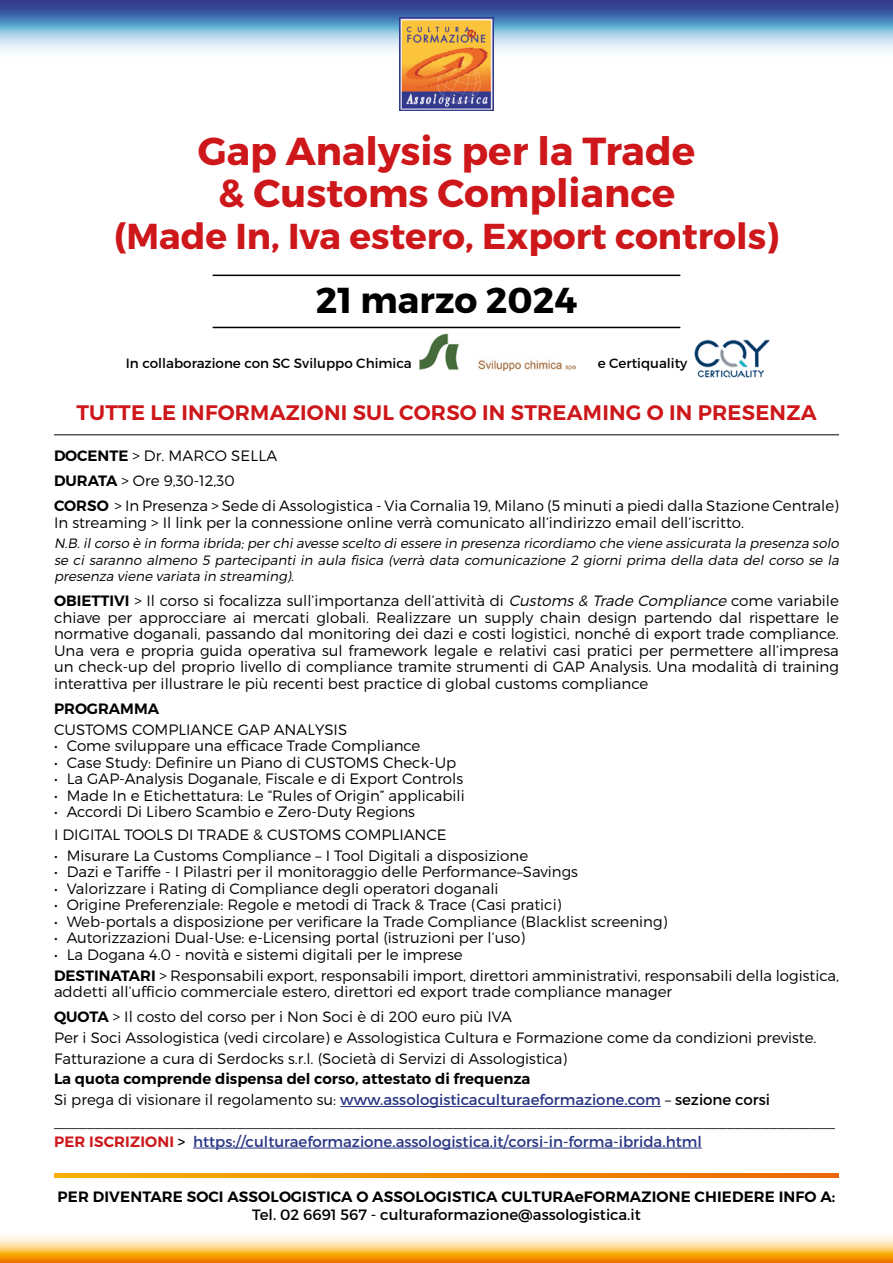
<style>
.page{position:relative;width:893px;height:1263px;background:#fff}
.page>*{position:absolute;margin:0;border:0;box-sizing:border-box;transform-origin:0 0}
.t1{font:700 39px/42px "Montserrat";color:#cd171a;text-align:center}
.t2{font:700 36px "Montserrat";color:#cd171a}
.t3{font:700 36px "Montserrat";color:#000}
.t4{font:600 21px "Montserrat";letter-spacing:.01em;color:#cd171a}
.t5{font:300 15px/16.5px "Montserrat";color:#000}
.t6{font:15px "Montserrat";color:#283583}
.t7{font:600 15px "Montserrat";letter-spacing:.005em;color:#000}
.t8{font:15px "Montserrat";color:#000}
.t9{font:italic 300 13.5px/16.5px "Montserrat";color:#000;text-align:justify}
.t10{font:13.5px "Montserrat";color:#000}
.s1{font-weight:600}
.s2{font-style:italic}
.s3{font-weight:300;color:#000}
.s4{color:#000}
.s5{font-weight:600;color:#cd171a}
</style>
<div class="page">
<svg style="left:0;top:0;width:893px;height:69px"></svg>
<svg style="left:0;top:1236px;width:893px;height:27px;background:#fac268"></svg>
<svg style="left:54px;top:1174px;width:785px;height:4px;background:#f28c00"></svg>
<img style="left:400px;top:17px;width:93px;height:94px">
<hr style="left:54px;top:434px;width:785px;height:1px;background:#000">
<hr style="left:213px;top:275px;width:467px;height:1px;background:#000">
<hr style="left:213px;top:327px;width:467px;height:1px;background:#000">
<hr style="left:340px;top:1106px;width:321px;height:1px;background:#283583">
<hr style="left:193px;top:1148px;width:509px;height:1px;background:#283583">
<img style="left:419px;top:333px;width:156px;height:37px">
<img style="left:694px;top:339px;width:76px;height:39px">
<p class="t1" style="left:198px;top:131px;width:499px">Gap Analysis per la Trade &amp; Customs Compliance</p>
<p class="t2" style="left:114px;top:214px;width:667px">(Made In, Iva estero, Export controls)</p>
<p class="t3" style="left:316px;top:278px;width:263px">21 marzo 2024</p>
<p class="t10" style="left:126px;top:355px;width:287px">In collaborazione con SC Sviluppo Chimica</p>
<p class="t10" style="left:598px;top:355px;width:91px">e Certiquality</p>
<p class="t4" style="left:76px;top:400px;width:742px">TUTTE LE INFORMAZIONI SUL CORSO IN STREAMING O IN PRESENZA</p>
<p class="t5" style="left:54px;top:447px;width:225px"><span class="s1">DOCENTE</span> &gt; Dr. MARCO SELLA</p>
<p class="t5" style="left:54px;top:472px;width:182px"><span class="s1">DURATA</span> &gt; Ore 9,30-12,30</p>
<p class="t5" style="left:54px;top:497px;width:786px"><span class="s1">CORSO</span> &gt; In Presenza &gt; Sede di Assologistica - Via Cornalia 19, Milano (5 minuti a piedi dalla Stazione Centrale)<br>In streaming &gt; Il link per la connessione online verrà comunicato all’indirizzo email dell’iscritto.</p>
<p class="t9" style="left:54px;top:535px;width:789px">N.B.ilcorso è in forma ibrida;perchiavesse scelto diessere in presenza ricordiamo che viene assicurata la presenza solo se ci saranno almeno 5 partecipanti in aula fisica (verrà data comunicazione 2 giorni prima della data del corso se la presenza viene variata in streaming).</p>
<p class="t5" style="left:54px;top:592px;width:786px;text-align:justify"><span class="s1">OBIETTIVI</span> &gt; Il corso si focalizza sull’importanza dell’attività di <span class="s2">Customs &amp; Trade Compliance</span> come variabile chiave per approcciare ai mercati globali. Realizzare un supply chain design partendo dal rispettare le normative doganali, passando dal monitoring dei dazi e costi logistici, nonché di export trade compliance.<br>Una vera e propria guida operativa sul framework legale e relativi casi pratici per permettere all’impresa un check-up del proprio livello di compliance tramite strumenti di GAP Analysis. Una modalità di training interattiva per illustrare le più recenti best practice di global customs compliance</p>
<p class="t7" style="left:54px;top:699px;width:107px">PROGRAMMA</p>
<p class="t5" style="left:54px;top:721px;width:295px">CUSTOMS COMPLIANCE GAP ANALYSIS</p>
<p class="t5" style="left:54px;top:737px;width:368px">• Come sviluppare una efficace Trade Compliance</p>
<p class="t5" style="left:54px;top:754px;width:404px">• Case Study: Definire un Piano di CUSTOMS Check-Up</p>
<p class="t5" style="left:54px;top:770px;width:411px">• La GAP-Analysis Doganale, Fiscale e di Export Controls</p>
<p class="t5" style="left:54px;top:787px;width:412px">• Made In e Etichettatura: Le “Rules of Origin” applicabili</p>
<p class="t5" style="left:54px;top:803px;width:363px">• Accordi Di Libero Scambio e Zero-Duty Regions</p>
<p class="t5" style="left:54px;top:826px;width:394px">I DIGITAL TOOLS DI TRADE &amp; CUSTOMS COMPLIANCE</p>
<p class="t5" style="left:54px;top:847px;width:476px">• Misurare La Customs Compliance – I Tool Digitali a disposizione</p>
<p class="t5" style="left:54px;top:863px;width:525px">• Dazi e Tariffe - I Pilastri per il monitoraggio delle Performance–Savings</p>
<p class="t5" style="left:54px;top:880px;width:446px">• Valorizzare i Rating di Compliance degli operatori doganali</p>
<p class="t5" style="left:54px;top:896px;width:509px">• Origine Preferenziale: Regole e metodi di Track &amp; Trace (Casi pratici)</p>
<p class="t5" style="left:54px;top:913px;width:615px">• Web-portals a disposizione per verificare la Trade Compliance (Blacklist screening)</p>
<p class="t5" style="left:54px;top:929px;width:473px">• Autorizzazioni Dual-Use: e-Licensing portal (istruzioni per l’uso)</p>
<p class="t5" style="left:54px;top:946px;width:410px">• La Dogana 4.0 - novità e sistemi digitali per le imprese</p>
<p class="t5" style="left:54px;top:967px;width:786px"><span class="s1">DESTINATARI</span> &gt; Responsabili export, responsabili import, direttori amministrativi, responsabili della logistica, addetti all’ufficio commerciale estero, direttori ed export trade compliance manager</p>
<p class="t5" style="left:54px;top:1008px;width:459px"><span class="s1">QUOTA</span> &gt; Il costo del corso per i Non Soci è di 200 euro più IVA</p>
<p class="t5" style="left:54px;top:1029px;width:764px">Per i Soci Assologistica (vedi circolare) e Assologistica Cultura e Formazione come da condizioni previste.</p>
<p class="t5" style="left:54px;top:1050px;width:515px">Fatturazione a cura di Serdocks s.r.l. (Società di Servizi di Assologistica)</p>
<p class="t7" style="left:54px;top:1070px;width:478px">La quota comprende dispensa del corso, attestato di frequenza</p>
<p class="t6" style="left:54px;top:1090px;width:717px"><span class="s3">Si prega di visionare il regolamento su:</span> www.assologisticaculturaeformazione.com <span class="s3">–</span> <span class="s4">sezione corsi</span></p>
<p class="t5" style="left:54px;top:1112px;width:783px">______________________________________________________________________________________________</p>
<p class="t6" style="left:54px;top:1132px;width:649px"><span class="s5">PER ISCRIZIONI</span> <span class="s4">&gt;</span> https://culturaeformazione.assologistica.it/corsi-in-forma-ibrida.html</p>
<p class="t7" style="left:58px;top:1187px;width:779px">PER DIVENTARE SOCI ASSOLOGISTICA O ASSOLOGISTICA CULTURAeFORMAZIONE CHIEDERE INFO A:</p>
<p class="t8" style="left:252px;top:1205px;width:390px">Tel. 02 6691 567 - culturaformazione@assologistica.it</p>
</div>
